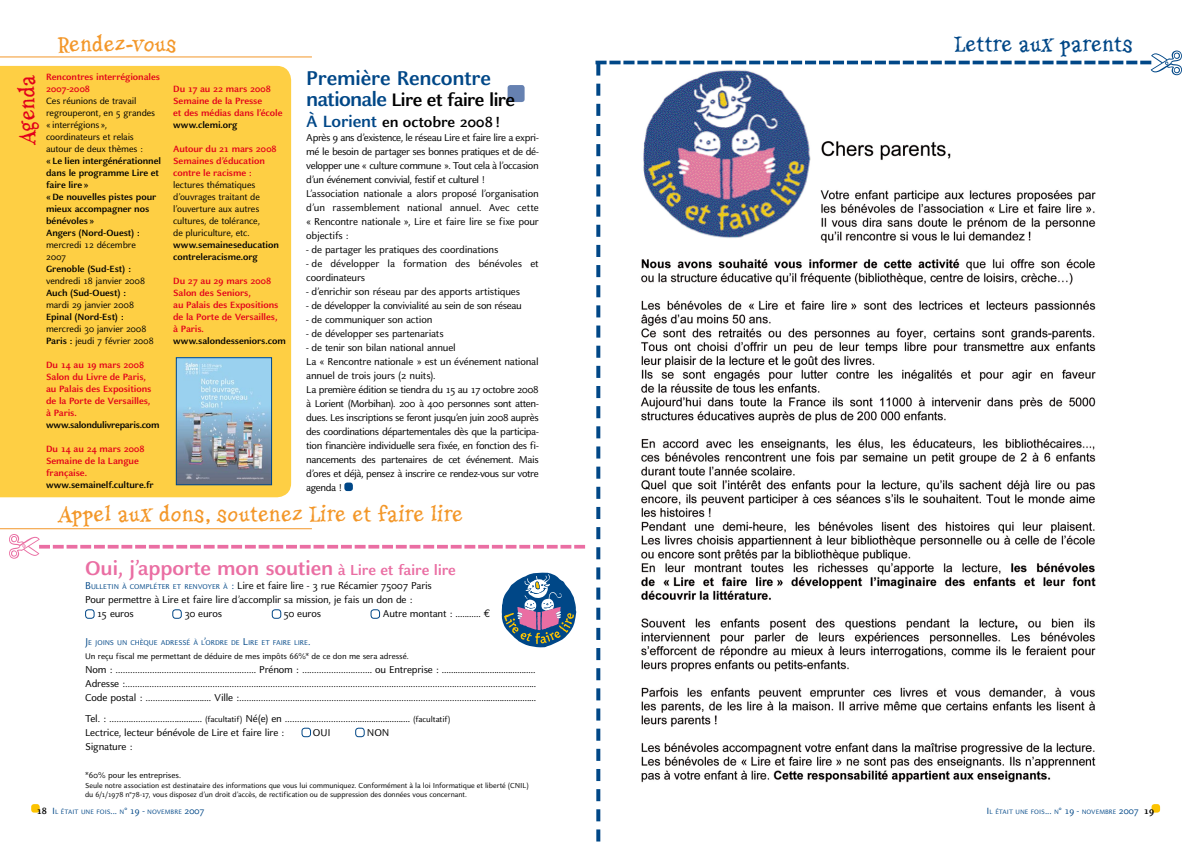
<style>
.page{position:relative;width:1191px;height:842px;background:#fff}
.page>*{position:absolute;margin:0;border:0;box-sizing:border-box;transform-origin:0 0}
.t1{font:500 25px "Lire Et Faire Lire Garamome";letter-spacing:.015em;color:#f39729}
.t2{font:500 25px "Lire Et Faire Lire Garamome";letter-spacing:.01em;color:#004787}
.t3{font:500 25px "Lire Et Faire Lire Garamome";letter-spacing:.005em;color:#e2001a}
.t4{font:700 22px "Celeste Sans";letter-spacing:-.01em;color:#ea6ea3}
.t5{font:700 22px "Celeste Sans";letter-spacing:-.01em;color:#004787}
.t6{font:700 20px "Celeste Sans";letter-spacing:-.04em;color:#000}
.t7{font:700 16px "Celeste Sans";letter-spacing:-.005em;color:#000}
.t8{font:11px/14px "Celeste Sans";letter-spacing:-.02em;color:#000}
.t9{font:11px/14px "Celeste Sans";color:#000}
.t10{font:700 10px/12px "Celeste Sans";letter-spacing:-.01em;color:#e2001a}
.t11{font:10px/12px "Celeste Sans";letter-spacing:-.01em;color:#000}
.t12{font:700 10px/12px "Celeste Sans";letter-spacing:-.005em;color:#000}
.t13{font:700 10px "Celeste Sans";letter-spacing:-.025em;color:#000}
.t14{font:9px "Celeste Sans";letter-spacing:-.005em;color:#000}
.t15{font:8px/9.6px "Celeste Sans";letter-spacing:-.005em;color:#000}
.t16{font:7.7px "Celeste Sans";letter-spacing:-.015em;color:#004787}
.t17{font:7px "Celeste Sans";color:#004787}
.s1{font-weight:700}
.s2{font-size:22px;color:#004787}
.s3{font-size:18px;color:#004787}
.s4{font-size:16px}
.s5{color:#004787}
.s6{font-size:7.7px;color:#004787}
.s7{font-family:"Euro Mono"}
.s8{font-size:11px}
.s9{font-size:9px}
.s10{font-weight:700;font-size:10px;color:#000}
.s11{font-size:10px}
</style>
<div class="page">
<div style="left:31px;top:804px;width:9px;height:9px;background:#fcc300;border-radius:3px"></div>
<div style="left:507px;top:85px;width:17px;height:17px;background:#6681b1;border-radius:3px"></div>
<div style="left:0;top:66px;width:291px;height:431px;background:#fecf44"></div>
<img style="left:178px;top:359px;width:92px;height:124px">
<div style="left:176px;top:357px;width:96px;height:128px;border:1px solid #004787"></div>
<hr style="left:0;top:528px;width:312px;height:1px;background:#f39729">
<div style="left:370px;top:609px;width:10px;height:10px;border:1px solid #004787;border-radius:3px"></div>
<div style="left:85px;top:609px;width:10px;height:10px;border:1px solid #004787;border-radius:3px"></div>
<div style="left:172px;top:609px;width:10px;height:10px;border:1px solid #004787;border-radius:3px"></div>
<div style="left:272px;top:609px;width:9px;height:10px;border:1px solid #004787;border-radius:3px"></div>
<div style="left:355px;top:728px;width:10px;height:9px;border:1px solid #004787;border-radius:3px"></div>
<div style="left:301px;top:728px;width:10px;height:9px;border:1px solid #004787;border-radius:3px"></div>
<svg style="left:501px;top:572px;width:76px;height:76px"></svg>
<svg style="left:9px;top:534px;width:576px;height:25px"></svg>
<div style="left:344px;top:482px;width:9px;height:9px;background:#004787;border-radius:3px"></div>
<hr style="left:0;top:57px;width:312px;height:1px;background:#f39729">
<svg style="left:595px;top:51px;width:587px;height:791px"></svg>
<h1 class="t1" style="left:58px;top:29px;width:121px">Rendez-vous</h1>
<p class="t10" style="left:46px;top:71px;width:116px">Rencontres interrégionales<br>2007-2008</p>
<p class="t11" style="left:46px;top:95px;width:111px">Ces réunions de travail regrouperont, en 5 grandes «interrégions», coordinateurs et relais autour de deux thèmes :</p>
<p class="t12" style="left:46px;top:155px;width:117px">«Le lien intergénérationnel dans le programme Lire et faire lire»<br>«De nouvelles pistes pour mieux accompagner nos bénévoles»<br>Angers (Nord-Ouest) :</p>
<p class="t11" style="left:46px;top:239px;width:91px">mercredi 12 décembre<br>2007</p>
<p class="t12" style="left:46px;top:263px;width:86px">Grenoble (Sud-Est) :</p>
<p class="t11" style="left:46px;top:275px;width:101px">vendredi 18 janvier 2008</p>
<p class="t12" style="left:46px;top:287px;width:81px">Auch (Sud-Ouest) :</p>
<p class="t11" style="left:46px;top:299px;width:89px">mardi 29 janvier 2008</p>
<p class="t12" style="left:46px;top:311px;width:79px">Epinal (Nord-Est) :</p>
<p class="t11" style="left:46px;top:323px;width:109px">mercredi 30 janvier 2008<br><span class="s1">Paris :</span> jeudi 7 février 2008</p>
<p class="t10" style="left:46px;top:359px;width:107px">Du 14 au 19 mars 2008<br>Salon du Livre de Paris, au Palais des Expositions de la Porte de Versailles, à Paris.</p>
<p class="t13" style="left:46px;top:419px;width:115px">www.salondulivreparis.com</p>
<p class="t10" style="left:46px;top:443px;width:100px">Du 14 au 24 mars 2008<br>Semaine de la Langue française.</p>
<p class="t12" style="left:46px;top:479px;width:109px">www.semainelf.culture.fr</p>
<h1 class="t3" style="left:12px;top:145px;width:73px;rotate:-90deg">Agenda</h1>
<p class="t10" style="left:173px;top:83px;width:111px">Du 17 au 22 mars 2008<br>Semaine de la Presse<br>et des médias dans l’école</p>
<p class="t12" style="left:173px;top:119px;width:66px">www.clemi.org</p>
<p class="t10" style="left:173px;top:143px;width:105px">Autour du 21 mars 2008<br>Semaines d’éducation contre le racisme :</p>
<p class="t11" style="left:173px;top:179px;width:88px">lectures thématiques d’ouvrages traitant de l’ouverture aux autres cultures, de tolérance, de pluriculture, etc.</p>
<p class="t12" style="left:173px;top:239px;width:107px">www.semaineseducation contreleracisme.org</p>
<p class="t10" style="left:173px;top:275px;width:107px">Du 27 au 29 mars 2008<br>Salon des Seniors,<br>au Palais des Expositions de la Porte de Versailles, à Paris.</p>
<p class="t12" style="left:173px;top:335px;width:114px">www.salondesseniors.com</p>
<h2 class="t5" style="left:306px;top:65px;width:186px">Première Rencontre</h2>
<h3 class="t6" style="left:306px;top:88px;width:210px"><span class="s2">nationale</span> Lire et faire lire</h3>
<h3 class="t7" style="left:306px;top:112px;width:195px"><span class="s3">À Lorient</span> en octobre 2008!</h3>
<p class="t8" style="left:306px;top:130px;width:234px">Après 9 ans d’existence, le réseau Lire et faire lire a expri&shy;mé le besoin de partager ses bonnes pratiques et de dé&shy;velopper une « culture commune ». Tout cela à l’occasion d’un événement convivial, festif et culturel !<br>L’association nationale a alors proposé l’organisation d’un rassemblement national annuel. Avec cette « Rencontre nationale », Lire et faire lire se fixe pour objectifs :</p>
<p class="t8" style="left:306px;top:242px;width:194px">- de partager les pratiques des coordinations</p>
<p class="t9" style="left:306px;top:256px;width:234px">- de développer la formation des bénévoles et coordinateurs</p>
<p class="t8" style="left:306px;top:284px;width:215px">- d’enrichir son réseau par des apports artistiques</p>
<p class="t8" style="left:306px;top:298px;width:217px">- de développer la convivialité au sein de son réseau</p>
<p class="t8" style="left:306px;top:312px;width:128px">- de communiquer son action</p>
<p class="t8" style="left:306px;top:326px;width:139px">- de développer ses partenariats</p>
<p class="t8" style="left:306px;top:340px;width:234px">- de tenir son bilan national annuel<br>La « Rencontre nationale » est un événement national annuel de trois jours (2 nuits).<br>La première édition se tiendra du 15 au 17 octobre 2008 à Lorient (Morbihan). 200 à 400 personnes sont atten&shy;dues. Les inscriptions se feront jusqu’en juin 2008 auprès des coordinations départementales dès que la participa&shy;tion financière individuelle sera fixée, en fonction des fi&shy;nancements des partenaires de cet événement. Mais d’ores et déjà, pensez à inscrire ce rendez-vous sur votre agenda !</p>
<h1 class="t1" style="left:58px;top:499px;width:407px">Appel aux dons, soutenez Lire et faire lire</h1>
<h2 class="t4" style="left:85px;top:555px;width:372px">Oui, j’apporte mon soutien <span class="s4">à Lire et faire lire</span></h2>
<p class="t8" style="left:85px;top:578px;width:348px"><span class="s5">B</span> <span class="s6">ulletin à compléter et renvoyer à</span> <span class="s5">:</span> Lire et faire lire - 3 rue Récamier 75007 Paris</p>
<p class="t8" style="left:85px;top:592px;width:329px">Pour permettre à Lire et faire lire d’accomplir sa mission, je fais un don de :</p>
<p class="t8" style="left:97px;top:606px;width:38px">15 euros</p>
<p class="t8" style="left:184px;top:606px;width:39px">30 euros</p>
<p class="t8" style="left:283px;top:606px;width:39px">50 euros</p>
<p class="t8" style="left:383px;top:606px;width:109px">Autre montant : ........... <span class="s7">e</span></p>
<p class="t16" style="left:85px;top:638px;width:227px"><span class="s8">J</span> e joins un chèque adressé à l<span class="s8">’</span>ordre de <span class="s8">L</span>ire et faire lire<span class="s8">.</span></p>
<p class="t14" style="left:85px;top:651px;width:325px">Un reçu fiscal me permettant de déduire de mes impôts 66%* de ce don me sera adressé.</p>
<p class="t8" style="left:85px;top:662px;width:453px;text-align:justify">Nom : …………………………………………………. Prénom : ……………………….. ou Entreprise : .........................................<br>Adresse :………………………………………………..………………………………………………..………………………………………………....<br>Code postal : …………................ Ville :………………………………………..……………………………………………….......................</p>
<p class="t8" style="left:85px;top:711px;width:367px">Tel. : ………………………............ <span class="s9">(facultatif)</span> Né(e) en …………………………....................... <span class="s9">(facultatif)<br></span>Lectrice, lecteur bénévole de Lire et faire lire :</p>
<p class="t8" style="left:313px;top:725px;width:19px">OUI</p>
<p class="t8" style="left:367px;top:725px;width:24px">NON</p>
<p class="t8" style="left:85px;top:739px;width:49px">Signature :</p>
<p class="t14" style="left:85px;top:770px;width:97px">*60% pour les entreprises.</p>
<p class="t15" style="left:85px;top:780px;width:445px">Seule notre association est destinataire des informations que vous lui communiquez. Conformément à la loi Informatique et liberté (CNIL) du 6/1/1978 n°78-17, vous disposez d’un droit d’accès, de rectification ou de suppression des données vous concernant.</p>
<h1 class="t2" style="left:954px;top:29px;width:181px">Lettre aux parents</h1>
<p class="t17" style="left:37px;top:808px;width:169px"><span class="s10">18</span> <span class="s11">I</span> l était une fois<span class="s11">...</span> n<span class="s11">° 19 -</span> novembre <span class="s11">2007</span></p>
<p class="t17" style="left:986px;top:808px;width:169px"><span class="s11">I</span> l était une fois<span class="s11">...</span> n<span class="s11">° 19 -</span> novembre <span class="s11">2007</span> <span class="s10">19</span></p>
</div>
